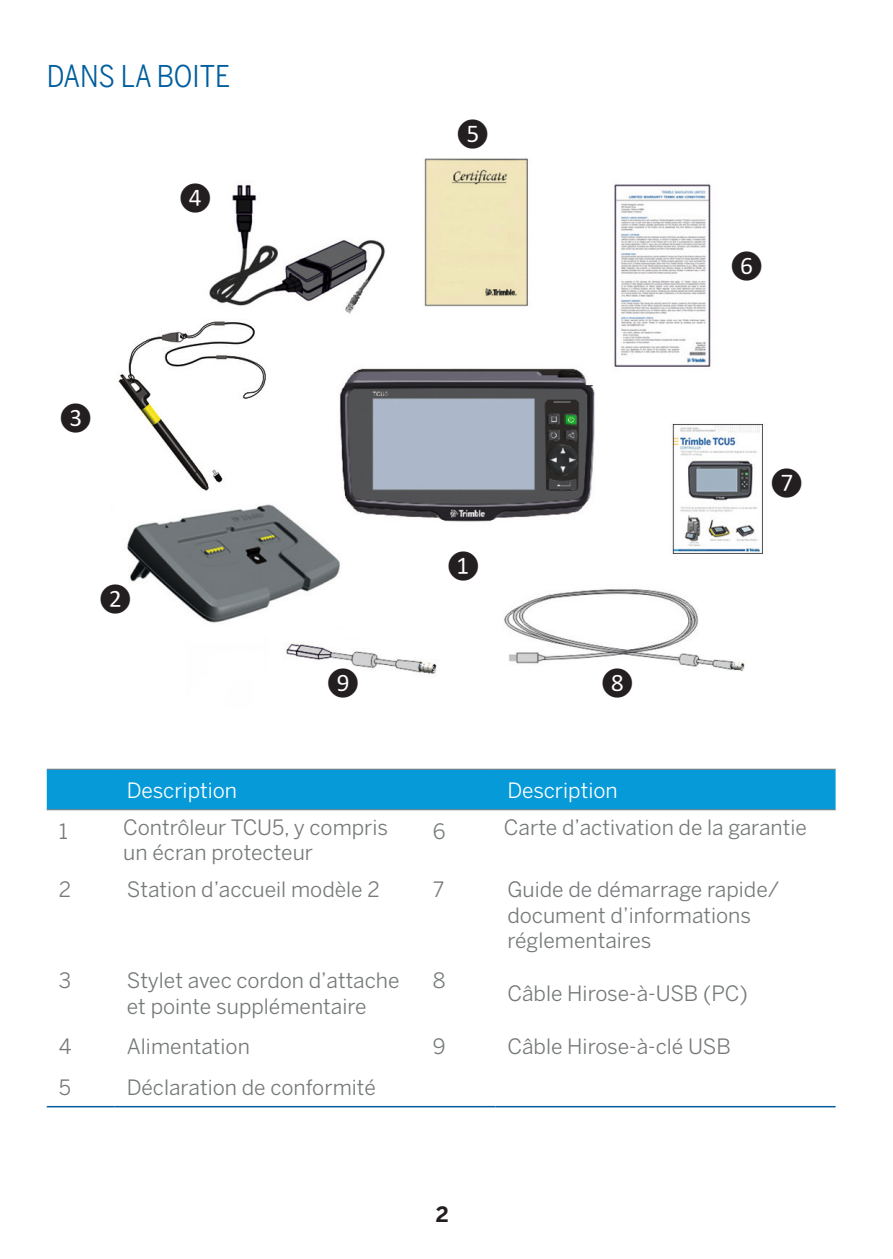
<style>
.page{position:relative;width:893px;height:1259px;background:#fff}
.page>*{position:absolute;margin:0;border:0;box-sizing:border-box;transform-origin:0 0}
.Heading1_CAPS_Conden{font:30px "Benton Sans Condensed";color:#005e9e}
.TableBody{font:25.5px "Calibri";color:#231f20}
.TableBody_Left{font:21px/25.2px "Benton Sans";color:#76797a}
.TableHeading_White_L{font:21px "Benton Sans";color:#fff}
.PageNumber{font:700 21px "Benton Sans";color:#231f20}
</style>
<div class="page">
<div style="left:47px;top:769px;width:789px;height:40px;background:#069ad9"></div>
<hr style="left:47px;top:768px;width:68px;height:1px;background:#76797a">
<hr style="left:115px;top:768px;width:306px;height:1px;background:#76797a">
<hr style="left:421px;top:768px;width:74px;height:1px;background:#76797a">
<hr style="left:495px;top:768px;width:341px;height:1px;background:#76797a">
<hr style="left:47px;top:809px;width:68px;height:1px;background:#76797a">
<hr style="left:115px;top:809px;width:306px;height:1px;background:#76797a">
<hr style="left:421px;top:809px;width:74px;height:1px;background:#76797a">
<hr style="left:495px;top:809px;width:341px;height:1px;background:#76797a">
<hr style="left:47px;top:1106px;width:68px;height:1px;background:#005e9e">
<hr style="left:115px;top:1106px;width:306px;height:1px;background:#005e9e">
<hr style="left:421px;top:1106px;width:74px;height:1px;background:#005e9e">
<hr style="left:495px;top:1106px;width:341px;height:1px;background:#005e9e">
<img style="left:118px;top:158px;width:645px;height:516px">
<p class="Heading1_CAPS_Conden" style="left:47px;top:55px;width:185px">DANS LA BOITE</p>
<p class="TableBody" style="left:179px;top:181px;width:35px">❹</p>
<p class="TableBody" style="left:59px;top:401px;width:35px">❸</p>
<p class="TableBody" style="left:99px;top:582px;width:35px">❷</p>
<p class="TableBody" style="left:456px;top:117px;width:35px">❺</p>
<p class="TableBody" style="left:446px;top:549px;width:35px">❶</p>
<p class="TableBody" style="left:326px;top:666px;width:35px">❾</p>
<p class="TableBody" style="left:600px;top:666px;width:35px">❽</p>
<p class="TableHeading_White_L" style="left:127px;top:777px;width:112px">Description</p>
<p class="TableHeading_White_L" style="left:507px;top:777px;width:112px">Description</p>
<p class="TableBody" style="left:730px;top:249px;width:35px">❻</p>
<p class="TableBody" style="left:770px;top:466px;width:35px">❼</p>
<p class="TableBody_Left" style="left:59px;top:818px;width:11px">1</p>
<p class="TableBody_Left" style="left:123px;top:815px;width:266px">Contrôleur TCU5, y compris un écran protecteur</p>
<p class="TableBody_Left" style="left:433px;top:818px;width:14px">6</p>
<p class="TableBody_Left" style="left:504px;top:815px;width:305px">Carte d’activation de la garantie</p>
<p class="TableBody_Left" style="left:59px;top:877px;width:14px">2</p>
<p class="TableBody_Left" style="left:127px;top:877px;width:255px">Station d’accueil modèle 2</p>
<p class="TableBody_Left" style="left:433px;top:877px;width:13px">7</p>
<p class="TableBody_Left" style="left:507px;top:877px;width:273px">Guide de démarrage rapide/ document d’informations réglementaires</p>
<p class="TableBody_Left" style="left:59px;top:968px;width:14px">3</p>
<p class="TableBody_Left" style="left:127px;top:968px;width:274px">Stylet avec cordon d’attache et pointe supplémentaire</p>
<p class="TableBody_Left" style="left:433px;top:968px;width:14px">8</p>
<p class="TableBody_Left" style="left:507px;top:980px;width:242px">Câble Hirose-à-USB (PC)</p>
<p class="TableBody_Left" style="left:59px;top:1034px;width:14px">4</p>
<p class="TableBody_Left" style="left:127px;top:1034px;width:125px">Alimentation</p>
<p class="TableBody_Left" style="left:433px;top:1034px;width:14px">9</p>
<p class="TableBody_Left" style="left:507px;top:1034px;width:225px">Câble Hirose-à-clé USB</p>
<p class="TableBody_Left" style="left:59px;top:1074px;width:14px">5</p>
<p class="TableBody_Left" style="left:127px;top:1074px;width:250px">Déclaration de conformité</p>
<p class="PageNumber" style="left:436px;top:1201px;width:14px">2</p>
</div>
